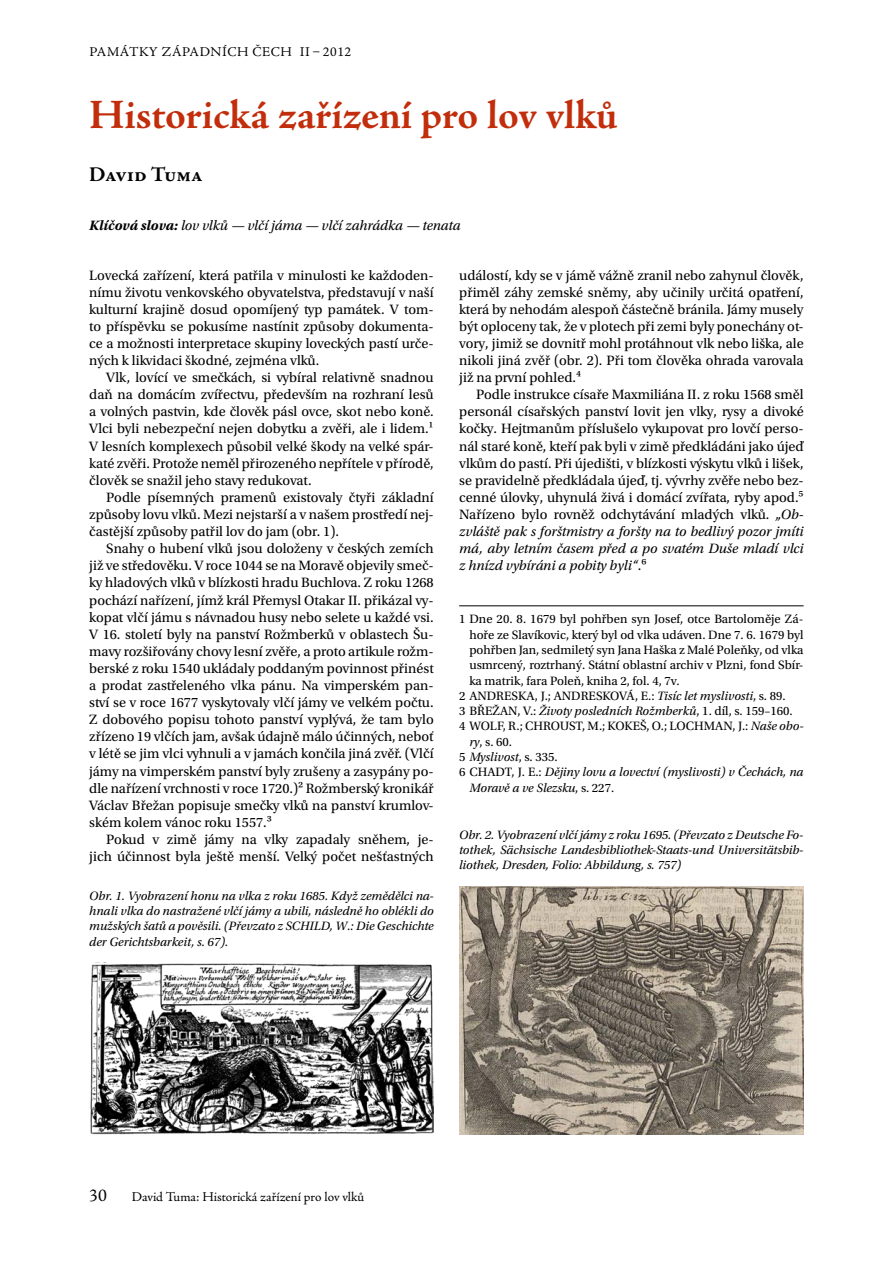
<style>
.page{position:relative;width:893px;height:1263px;background:#fff}
.page>*{position:absolute;margin:0;border:0;box-sizing:border-box;transform-origin:0 0}
.t1{font:700 42px "Adobe Jenson Pro";color:#c22e0c}
.t2{font:700 21px "Adobe Jenson Pro";color:#000}
.t3{font:18px "Adobe Jenson Pro";color:#000}
.t4{font:14.25px/17.1px "Utopia Std";color:#000;text-align:justify}
.t5{font:italic 14.25px "Utopia Std";color:#000}
.t6{font:13.5px "Adobe Jenson Pro";letter-spacing:-.005em;color:#000}
.t7{font:13.5px "Adobe Jenson Pro";letter-spacing:.045em;color:#000}
.t8{font:italic 12.75px/15.3px "Utopia Std";color:#000;text-align:justify}
.t9{font:12.75px "Utopia Std";color:#000}
.s1{font-weight:700}
.s2{font-style:italic}
.s3{font-style:normal}
</style>
<div class="page">
<hr style="left:459px;top:605px;width:345px;height:1px;background:#000">
<img style="left:90px;top:963px;width:344px;height:172px">
<img style="left:459px;top:887px;width:345px;height:248px">
<p class="t7" style="left:89px;top:45px;width:263px">Památky západních Čech II – 2012</p>
<h1 class="t1" style="left:89px;top:91px;width:530px">Historická zařízení pro lov vlků</h1>
<h2 class="t2" style="left:89px;top:162px;width:115px">David Tuma</h2>
<p class="t5" style="left:89px;top:217px;width:373px"><span class="s1">Klíčová slova:</span> lov vlků — vlčí jáma — vlčí zahrádka — tenata</p>
<p class="t4" style="left:89px;top:267px;width:346px">Lovecká zařízení, která patřila v minulosti ke každoden&shy;nímu životu venkovského obyvatelstva, představují v naší kulturní krajině dosud opomíjený typ památek. V tom&shy;to příspěvku se pokusíme nastínit způsoby dokumenta&shy;ce a možnosti interpretace skupiny loveckých pastí urče&shy;ných k likvidaci škodné, zejména vlků.</p>
<p class="t4" style="left:89px;top:369px;width:346px;text-indent:17px">Vlk, lovící ve smečkách, si vybíral relativně snadnou daň na domácím zvířectvu, především na rozhraní lesů a volných pastvin, kde člověk pásl ovce, skot nebo koně.<br>Vlci byli nebezpeční nejen dobytku a zvěři, ale i lidem.1<br>V lesních komplexech působil velké škody na velké spár&shy;katé zvěři. Protože neměl přirozeného nepřítele v přírodě, člověk se snažil jeho stavy redukovat.</p>
<p class="t4" style="left:89px;top:489px;width:346px;text-indent:17px">Podle písemných pramenů existovaly čtyři základní způsoby lovu vlků. Mezi nejstarší a v našem prostředí nej&shy;častější způsoby patřil lov do jam (obr. 1).</p>
<p class="t4" style="left:89px;top:540px;width:346px;text-indent:17px">Snahy o hubení vlků jsou doloženy v českých zemích již ve středověku. V roce 1044 se na Moravě objevily smeč&shy;ky hladových vlků v blízkosti hradu Buchlova. Z roku 1268 pochází nařízení, jímž král Přemysl Otakar II. přikázal vy&shy;kopat vlčí jámu s návnadou husy nebo selete u každé vsi.<br>V 16. století byly na panství Rožmberků v oblastech Šu&shy;mavy rozšiřovány chovy lesní zvěře, a proto artikule rožm&shy;berské z roku 1540 ukládaly poddaným povinnost přinést a prodat zastřeleného vlka pánu. Na vimperském pan&shy;ství se v roce 1677 vyskytovaly vlčí jámy ve velkém počtu.<br>Z dobového popisu tohoto panství vyplývá, že tam bylo zřízeno 19 vlčích jam, avšak údajně málo účinných, neboť v létě se jim vlci vyhnuli a v jamách končila jiná zvěř. (Vlčí jámy na vimperském panství byly zrušeny a zasypány po&shy;dle nařízení vrchnosti v roce 1720.)2 Rožmberský kronikář Václav Břežan popisuje smečky vlků na panství krumlov&shy;ském kolem vánoc roku 1557.3</p>
<p class="t4" style="left:89px;top:831px;width:346px;text-align:right">Pokud v zimě jámy na vlky zapadaly sněhem, je&shy;jich účinnost byla ještě menší. Velký počet nešťastných</p>
<p class="t4" style="left:459px;top:267px;width:346px">událostí, kdy se v jámě vážně zranil nebo zahynul člověk, přiměl záhy zemské sněmy, aby učinily určitá opatření, která by nehodám alespoň částečně bránila. Jámy musely být oploceny tak, že v plotech při zemi byly ponechány ot&shy;vory, jimiž se dovnitř mohl protáhnout vlk nebo liška, ale nikoli jiná zvěř (obr. 2). Při tom člověka ohrada varovala již na první pohled.4</p>
<p class="t4" style="left:459px;top:386px;width:346px;text-indent:17px">Podle instrukce císaře Maxmiliána II. z roku 1568 směl personál císařských panství lovit jen vlky, rysy a divoké kočky. Hejtmanům příslušelo vykupovat pro lovčí perso&shy;nál staré koně, kteří pak byli v zimě předkládáni jako újeď vlkům do pastí. Při újedišti, v blízkosti výskytu vlků i lišek, se pravidelně předkládala újeď, tj. vývrhy zvěře nebo bez&shy;cenné úlovky, uhynulá živá i domácí zvířata, ryby apod.5<br>Nařízeno bylo rovněž odchytávání mladých vlků. <span class="s2">„Ob&shy;zvláště pak s forštmistry a foršty na to bedlivý pozor jmíti má, aby letním časem před a po svatém Duše mladí vlci z hnízd vybíráni a pobity byli“</span>.6</p>
<p class="t9" style="left:459px;top:612px;width:346px">1 Dne 20. 8. 1679 byl pohřben syn Josef, otce Bartoloměje Zá-</p>
<p class="t9" style="left:469px;top:628px;width:336px">hoře ze Slavíkovic, který byl od vlka udáven. Dne 7. 6. 1679 byl</p>
<p class="t9" style="left:469px;top:643px;width:336px">pohřben Jan, sedmiletý syn Jana Haška z Malé Poleňky, od vlka</p>
<p class="t9" style="left:469px;top:658px;width:336px">usmrcený, roztrhaný. Státní oblastní archiv v Plzni, fond Sbír-</p>
<p class="t9" style="left:469px;top:673px;width:212px">ka matrik, fara Poleň, kniha 2, fol. 4, 7v.</p>
<p class="t9" style="left:459px;top:689px;width:328px">2 ANDRESKA, J.; ANDRESKOVÁ, E.: <span class="s2">Tisíc let myslivosti</span>, s. 89.</p>
<p class="t9" style="left:459px;top:704px;width:335px">3 BŘEŽAN, V.: <span class="s2">Životy posledních Rožmberků</span>, 1. díl, s. 159–160.</p>
<p class="t9" style="left:459px;top:719px;width:346px">4 WOLF, R.; CHROUST, M.; KOKEŠ, O.; LOCHMAN, J.: <span class="s2">Naše obo-</span></p>
<p class="t9" style="left:469px;top:735px;width:44px"><span class="s2">ry</span>, s. 60.</p>
<p class="t8" style="left:459px;top:749px;width:100px"><span class="s3">5</span> Myslivost<span class="s3">, s. 335.</span></p>
<p class="t8" style="left:459px;top:765px;width:346px"><span class="s3">6 CHADT, J. E.:</span> Dějiny lovu a lovectví (myslivosti) v Čechách, na</p>
<p class="t8" style="left:469px;top:780px;width:146px">Moravě a ve Slezsku<span class="s3">, s. 227.</span></p>
<p class="t8" style="left:459px;top:827px;width:346px">Obr. 2. Vyobrazení vlčí jámy z roku 1695. (Převzato z Deutsche Fo&shy;tothek, Sächsische Landesbibliothek-Staats-und Universitätsbib&shy;liothek, Dresden, Folio: Abbildung, s. 757)</p>
<p class="t8" style="left:89px;top:888px;width:346px">Obr. 1. Vyobrazení honu na vlka z roku 1685. Když zemědělci na&shy;hnali vlka do nastražené vlčí jámy a ubili, následně ho oblékli do mužských šatů a pověsili. (Převzato z SCHILD, W.: Die Geschichte der Gerichtsbarkeit, s. 67).</p>
<p class="t3" style="left:89px;top:1185px;width:19px">30</p>
<p class="t6" style="left:132px;top:1189px;width:234px">David Tuma: Historická zařízení pro lov vlků</p>
</div>
